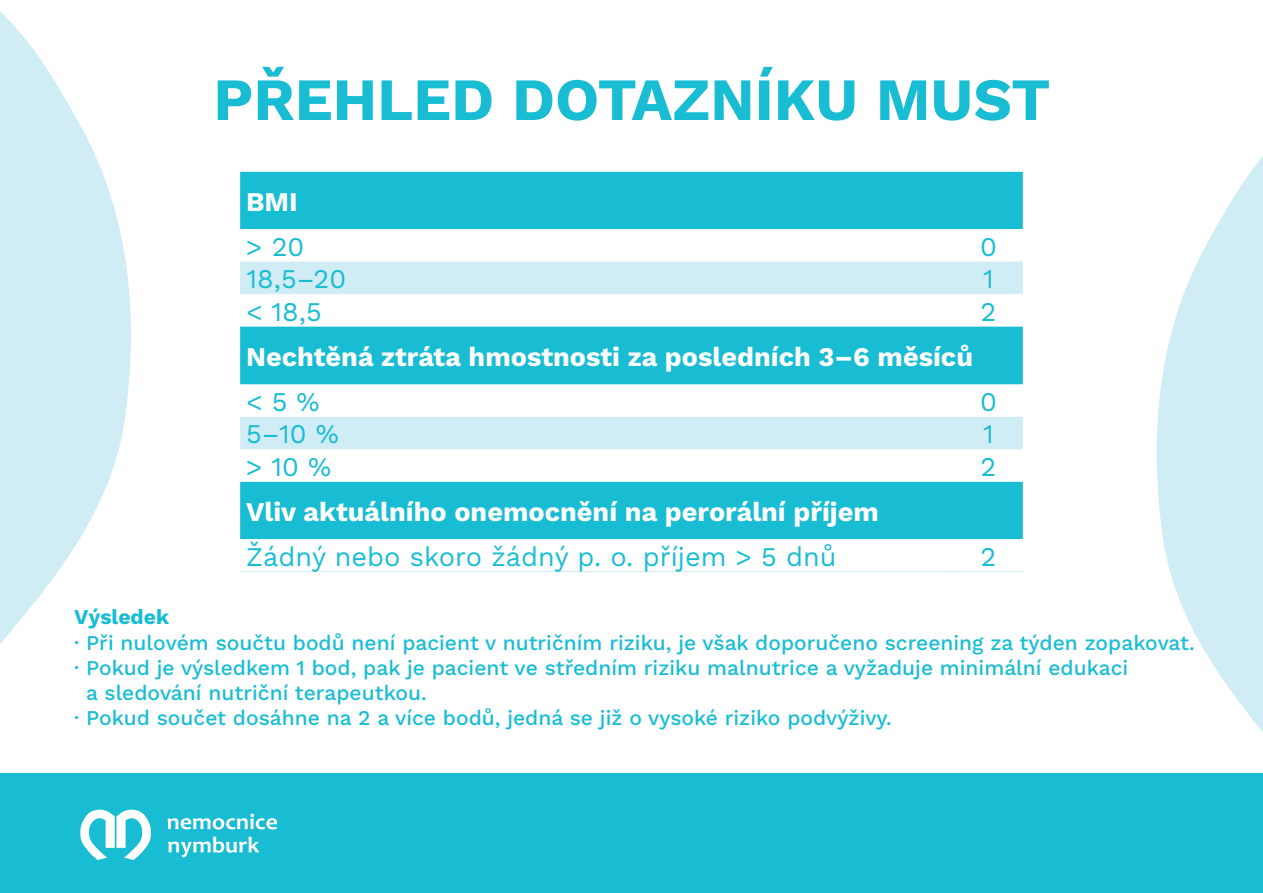
<style>
.page{position:relative;width:1263px;height:893px;background:#fff}
.page>*{position:absolute;margin:0;border:0;box-sizing:border-box;transform-origin:0 0}
.t1{font:700 60px "Work Sans";color:#18bdd4}
.t2{font:700 27px "Work Sans";color:#fff}
.t3{font:27px "Work Sans";color:#18bdd4}
.t4{font:500 21px "Work Sans";color:#18bdd4}
.t5{font:700 21px "Work Sans";color:#18bdd4}
</style>
<div class="page">
<svg style="left:0;top:11px;width:139px;height:763px;fill:#d0ecf4"></svg>
<svg style="left:1149px;top:156px;width:114px;height:618px;fill:#d0ecf4"></svg>
<div style="left:0;top:774px;width:1263px;height:119px;background:#18bdd4"></div>
<svg style="left:80px;top:809px;width:71px;height:51px"></svg>
<svg style="left:167px;top:814px;width:110px;height:15px"></svg>
<svg style="left:168px;top:837px;width:91px;height:20px"></svg>
<svg style="left:240px;top:172px;width:783px;height:367px;fill:#18bdd4"></svg>
<svg style="left:240px;top:262px;width:783px;height:187px"></svg>
<hr style="left:240px;top:571px;width:714px;height:1px;background:#d0ecf4">
<hr style="left:954px;top:571px;width:69px;height:1px;background:#d0ecf4">
<h1 class="t1" style="left:213px;top:65px;width:838px">PŘEHLED DOTAZNÍKU MUST</h1>
<p class="t2" style="left:246px;top:186px;width:53px">BMI</p>
<p class="t3" style="left:246px;top:230px;width:60px">&gt; 20</p>
<p class="t3" style="left:980px;top:230px;width:18px">0</p>
<p class="t3" style="left:246px;top:263px;width:101px">18,5–20</p>
<p class="t3" style="left:983px;top:263px;width:13px">1</p>
<p class="t3" style="left:246px;top:295px;width:77px">&lt; 18,5</p>
<p class="t3" style="left:981px;top:295px;width:17px">2</p>
<p class="t2" style="left:246px;top:341px;width:728px">Nechtěná ztráta hmostnosti za posledních 3–6 měsíců</p>
<p class="t3" style="left:246px;top:386px;width:75px">&lt; 5 %</p>
<p class="t3" style="left:980px;top:386px;width:18px">0</p>
<p class="t3" style="left:246px;top:418px;width:94px">5–10 %</p>
<p class="t3" style="left:983px;top:418px;width:13px">1</p>
<p class="t3" style="left:246px;top:451px;width:87px">&gt; 10 %</p>
<p class="t3" style="left:981px;top:451px;width:17px">2</p>
<p class="t2" style="left:246px;top:496px;width:634px">Vliv aktuálního onemocnění na perorální příjem</p>
<p class="t3" style="left:246px;top:540px;width:592px">Žádný nebo skoro žádný p. o. příjem &gt; 5 dnů</p>
<p class="t3" style="left:981px;top:540px;width:17px">2</p>
<p class="t5" style="left:74px;top:605px;width:96px">Výsledek</p>
<p class="t4" style="left:74px;top:626px;width:1122px">· Při nulovém součtu bodů není pacient v nutričním riziku, je však doporučeno screening za týden zopakovat.</p>
<p class="t4" style="left:74px;top:652px;width:1055px">· Pokud je výsledkem 1 bod, pak je pacient ve středním riziku malnutrice a vyžaduje minimální edukaci</p>
<p class="t4" style="left:86px;top:677px;width:342px">a sledování nutriční terapeutkou.</p>
<p class="t4" style="left:74px;top:702px;width:819px">· Pokud součet dosáhne na 2 a více bodů, jedná se již o vysoké riziko podvýživy.</p>
</div>
